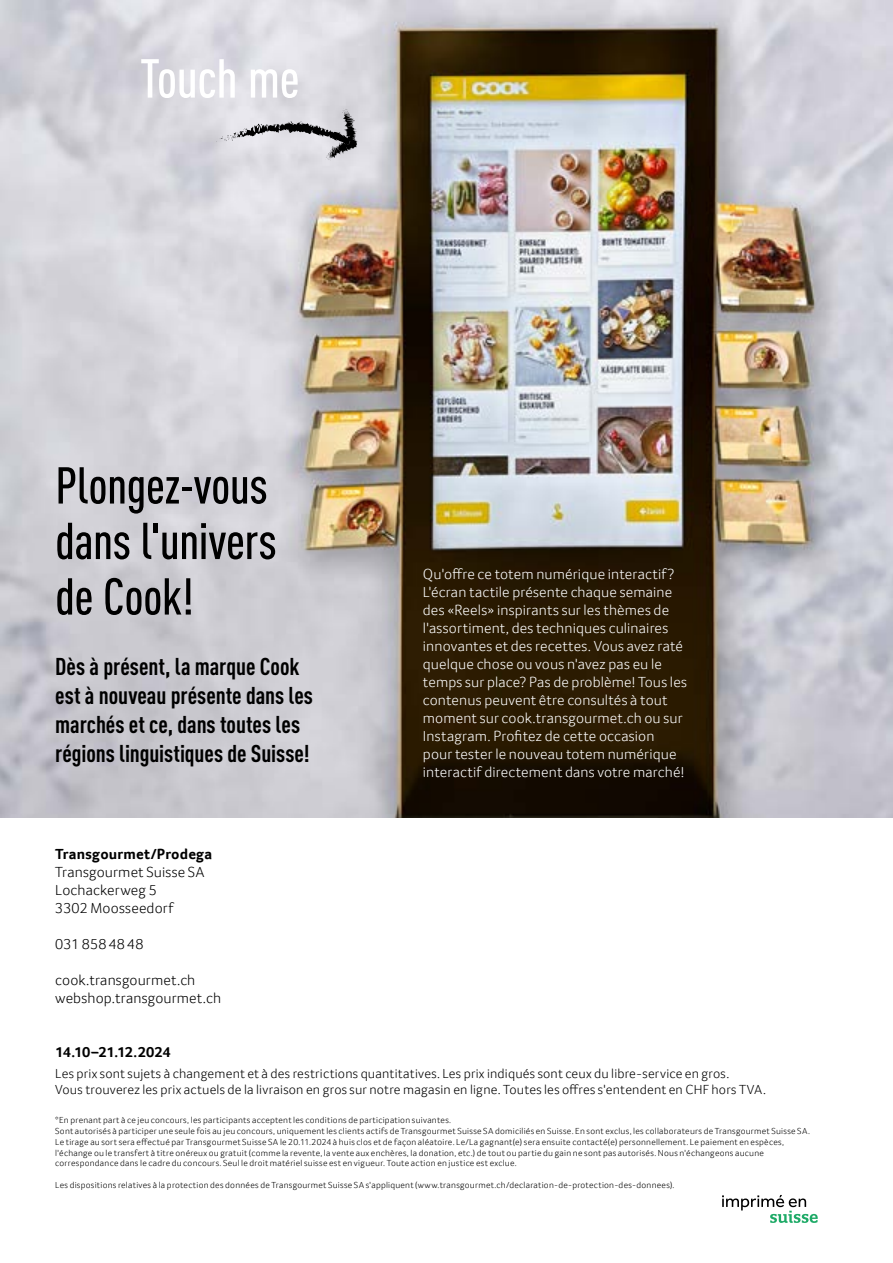
<style>
.page{position:relative;width:893px;height:1263px;background:#fff}
.page>*{position:absolute;margin:0;border:0;box-sizing:border-box;transform-origin:0 0}
.handfont{font:500 condensed 54px "DIN Pro";letter-spacing:-.01em;color:#fff}
.handfont-2{font:500 condensed 51px "DIN Pro";letter-spacing:-.01em;color:#000}
.Titel_Redaktion{font:700 condensed 24px "DIN Pro";color:#000}
.Fliesstext_Redaktion{font:300 15px/18px "Transgourmet";letter-spacing:.01em;color:#fff}
.Fliesstext_Redaktion-2{font:300 15px "Transgourmet";letter-spacing:.01em;color:#000}
.Fliesstext_Redaktion-3{font:700 15px "Transgourmet";letter-spacing:.01em;color:#000}
.Fliesstext_Redaktion-4{font:700 15px "Transgourmet";letter-spacing:-.015em;color:#000}
.Fliesstext_Redaktion-5{font:300 13.5px "Transgourmet";letter-spacing:.015em;color:#000}
.Fliesstext_Redaktion-6{font:300 9px/10.8px "Transgourmet";letter-spacing:.03em;color:#000}
</style>
<div class="page">
<svg style="left:722px;top:1195px;width:96px;height:28px"></svg>
<img style="left:0;top:0;width:893px;height:817px">
<svg style="left:217px;top:108px;width:141px;height:53px;background:#bfbec3"></svg>
<p class="handfont" style="left:140px;top:39px;width:161px">Touch me</p>
<p class="handfont-2" style="left:55px;top:448px;width:214px">Plongez-vous</p>
<p class="handfont-2" style="left:55px;top:503px;width:223px">dans l'univers</p>
<p class="handfont-2" style="left:55px;top:559px;width:140px">de Cook!</p>
<p class="Titel_Redaktion" style="left:55px;top:649px;width:246px">Dès à présent, la marque Cook</p>
<p class="Titel_Redaktion" style="left:55px;top:677px;width:259px">est à nouveau présente dans les</p>
<p class="Titel_Redaktion" style="left:55px;top:706px;width:246px">marchés et ce, dans toutes les</p>
<p class="Titel_Redaktion" style="left:55px;top:735px;width:256px">régions linguistiques de Suisse!</p>
<p class="Fliesstext_Redaktion-3" style="left:55px;top:845px;width:159px">Transgourmet/Prodega</p>
<p class="Fliesstext_Redaktion-2" style="left:55px;top:864px;width:151px">Transgourmet Suisse SA</p>
<p class="Fliesstext_Redaktion-2" style="left:55px;top:882px;width:103px">Lochackerweg 5</p>
<p class="Fliesstext_Redaktion-2" style="left:55px;top:900px;width:120px">3302 Moosseedorf</p>
<p class="Fliesstext_Redaktion-2" style="left:55px;top:936px;width:90px">031 8584848</p>
<p class="Fliesstext_Redaktion-2" style="left:55px;top:972px;width:142px">cook.transgourmet.ch</p>
<p class="Fliesstext_Redaktion-2" style="left:55px;top:990px;width:167px">webshop.transgourmet.ch</p>
<p class="Fliesstext_Redaktion" style="left:423px;top:564px;width:253px">Qu'offre ce totem numérique interactif?<br>L'écran tactile présente chaque semaine</p>
<p class="Fliesstext_Redaktion" style="left:423px;top:600px;width:266px">des «Reels» inspirants sur les thèmes de l'assortiment, des techniques culinaires innovantes et des recettes. Vous avez raté quelque chose ou vous n'avez pas eu le temps sur place? Pas de problème! Tous les contenus peuvent être consultés à tout moment sur cook.transgourmet.ch ou sur Instagram. Profitez de cette occasion</p>
<p class="Fliesstext_Redaktion" style="left:423px;top:744px;width:263px">pour tester le nouveau totem numérique interactif directement dans votre marché!</p>
<p class="Fliesstext_Redaktion-4" style="left:55px;top:1043px;width:117px">14.10–21.12.2024</p>
<p class="Fliesstext_Redaktion-5" style="left:55px;top:1066px;width:675px">Les prix sont sujets à changement et à des restrictions quantitatives. Les prix indiqués sont ceux du libre-service en gros.</p>
<p class="Fliesstext_Redaktion-5" style="left:55px;top:1082px;width:712px">Vous trouverez les prix actuels de la livraison en gros sur notre magasin en ligne. Toutes les offres s'entendent en CHF hors TVA.</p>
<p class="Fliesstext_Redaktion-6" style="left:55px;top:1115px;width:397px">*En prenant part à ce jeu concours, les participants acceptent les conditions de participation suivantes.</p>
<p class="Fliesstext_Redaktion-6" style="left:55px;top:1125px;width:756px">Sont autorisés à participer une seule fois au jeu concours, uniquement les clients actifs de Transgourmet Suisse SA domiciliés en Suisse. En sont exclus, les collaborateurs de Transgourmet Suisse SA.<br>Le tirage au sort sera effectué par Transgourmet Suisse SA le 20.11.2024 à huis clos et de façon aléatoire. Le/La gagnant(e) sera ensuite contacté(e) personnellement. Le paiement en espèces, l'échange ou le transfert à titre onéreux ou gratuit (comme la revente, la vente aux enchères, la donation, etc.) de tout ou partie du gain ne sont pas autorisés. Nous n'échangeons aucune correspondance dans le cadre du concours. Seul le droit matériel suisse est en vigueur. Toute action en justice est exclue.</p>
<p class="Fliesstext_Redaktion-6" style="left:55px;top:1179px;width:621px">Les dispositions relatives à la protection des données de Transgourmet Suisse SA s'appliquent (www.transgourmet.ch/declaration-de-protection-des-donnees).</p>
</div>
